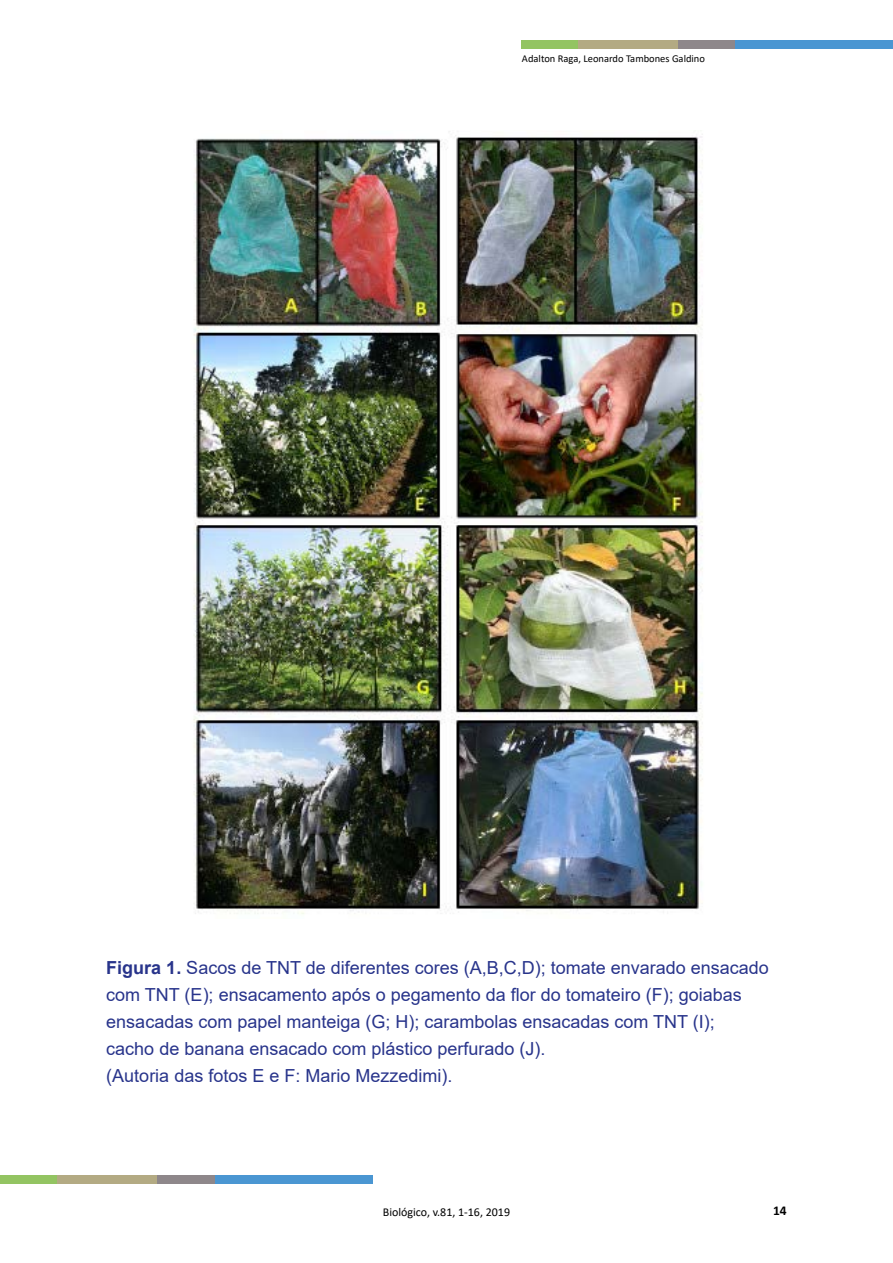
<style>
.page{position:relative;width:893px;height:1263px;background:#fff}
.page>*{position:absolute;margin:0;border:0;box-sizing:border-box;transform-origin:0 0}
.t1{font:18px/27px "Arial";color:#28348b}
.t2{font:700 13.5px "Calibri";color:#000}
.t3{font:12px "Calibri";color:#000}
.t4{font:10.5px "Calibri";color:#000}
.s1{font-weight:700}
</style>
<div class="page">
<div style="left:677px;top:40px;width:59px;height:8px;background:#8e878a"></div>
<div style="left:736px;top:40px;width:157px;height:8px;background:#4a96d2"></div>
<div style="left:577px;top:40px;width:100px;height:8px;background:#b3aa83"></div>
<div style="left:521px;top:40px;width:57px;height:8px;background:#93c462"></div>
<div style="left:156px;top:1176px;width:59px;height:8px;background:#8e878a"></div>
<div style="left:215px;top:1176px;width:157px;height:8px;background:#4a96d2"></div>
<div style="left:56px;top:1176px;width:100px;height:8px;background:#b3aa83"></div>
<div style="left:0;top:1176px;width:57px;height:8px;background:#93c462"></div>
<img style="left:193px;top:131px;width:510px;height:783px">
<p class="t4" style="left:522px;top:51px;width:185px">Adalton Raga, Leonardo Tambones Galdino</p>
<p class="t1" style="left:106px;top:954px;width:664px"><span class="s1">Figura 1.</span> Sacos de TNT de diferentes cores (A,B,C,D); tomate envarado ensacado com TNT (E); ensacamento após o pegamento da flor do tomateiro (F); goiabas ensacadas com papel manteiga (G; H); carambolas ensacadas com TNT (I);<br>cacho de banana ensacado com plástico perfurado (J).<br>(Autoria das fotos E e F: Mario Mezzedimi).</p>
<p class="t3" style="left:383px;top:1203px;width:129px">Biológico, v.81, 1-16, 2019</p>
<p class="t2" style="left:773px;top:1201px;width:15px">14</p>
</div>
